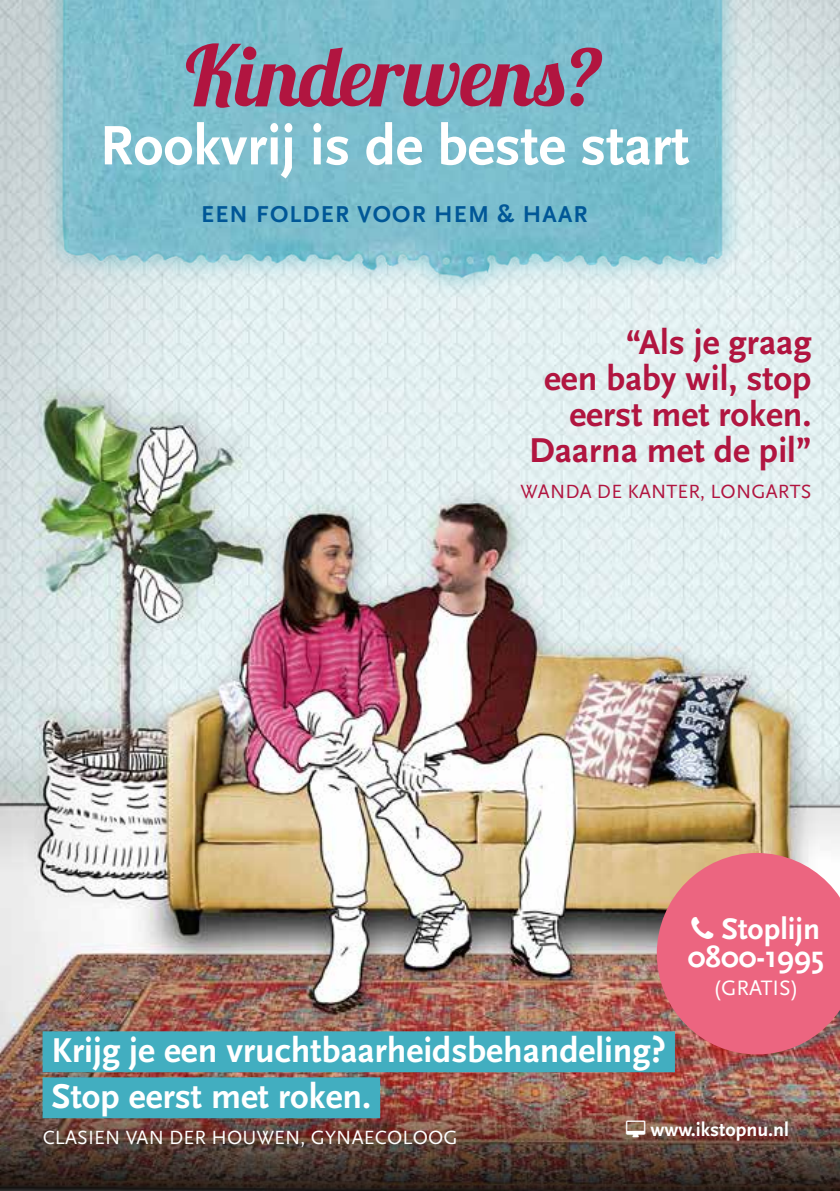
<style>
.page{position:relative;width:840px;height:1191px;background:#fff}
.page>*{position:absolute;margin:0;border:0;box-sizing:border-box;transform-origin:0 0}
.t1{font:84px "Lobster 1.3";color:#b11540}
.t2{font:700 58px "Scala Sans";color:#fff}
.t3{font:700 36px/46px "Scala Sans";color:#fff}
.t4{font:700 36px/36px "Scala Sans";color:#b11540;text-align:right}
.t5{font:700 31.2px/28px "Scala Sans";color:#fff;text-align:right}
.t6{font:700 24px "Scala Sans";letter-spacing:.05em;color:#005797}
.t7{font:21.8px "Scala Sans Pro";color:#fff}
.t8{font:20px "Scala Sans Pro";letter-spacing:.01em;color:#fff}
.t9{font:20px "Scala Sans Pro";letter-spacing:.01em;color:#b11540}
.t10{font:700 20px "Scala Sans";color:#fff}
</style>
<div class="page">
<img style="left:1px;top:0;width:838px;height:1093px">
<img style="left:1px;top:1093px;width:838px;height:98px">
<svg style="left:0;top:0;width:1px;height:1191px"></svg>
<div style="left:43px;top:1031px;width:631px;height:41px;background:#42aec0"></div>
<div style="left:43px;top:1077px;width:337px;height:41px;background:#42aec0"></div>
<img style="left:23px;top:0;width:734px;height:308px">
<svg style="left:625px;top:1119px;width:20px;height:17px"></svg>
<svg style="left:656px;top:853px;width:183px;height:201px"></svg>
<h1 class="t1" style="left:185px;top:22px;width:419px">Kinderwens?</h1>
<h2 class="t2" style="left:99px;top:114px;width:591px">Rookvrij is de beste start</h2>
<p class="t6" style="left:201px;top:201px;width:387px">EEN FOLDER VOOR HEM &amp; HAAR</p>
<p class="t4" style="left:528px;top:325px;width:284px">“Als je graag<br>een baby wil, stop eerst met roken.<br>Daarna met de pil”</p>
<p class="t9" style="left:520px;top:479px;width:292px">WANDA DE KANTER, LONGARTS</p>
<p class="t5" style="left:687px;top:915px;width:138px">Stoplijn<br>0800-1995</p>
<p class="t7" style="left:712px;top:975px;width:87px">(GRATIS)</p>
<p class="t3" style="left:52px;top:1028px;width:615px">Krijg je een vruchtbaarheidsbehandeling?<br>Stop eerst met roken.</p>
<p class="t8" style="left:43px;top:1125px;width:416px">CLASIEN VAN DER HOUWEN, GYNAECOLOOG</p>
<p class="t10" style="left:650px;top:1118px;width:140px">www.ikstopnu.nl</p>
</div>
